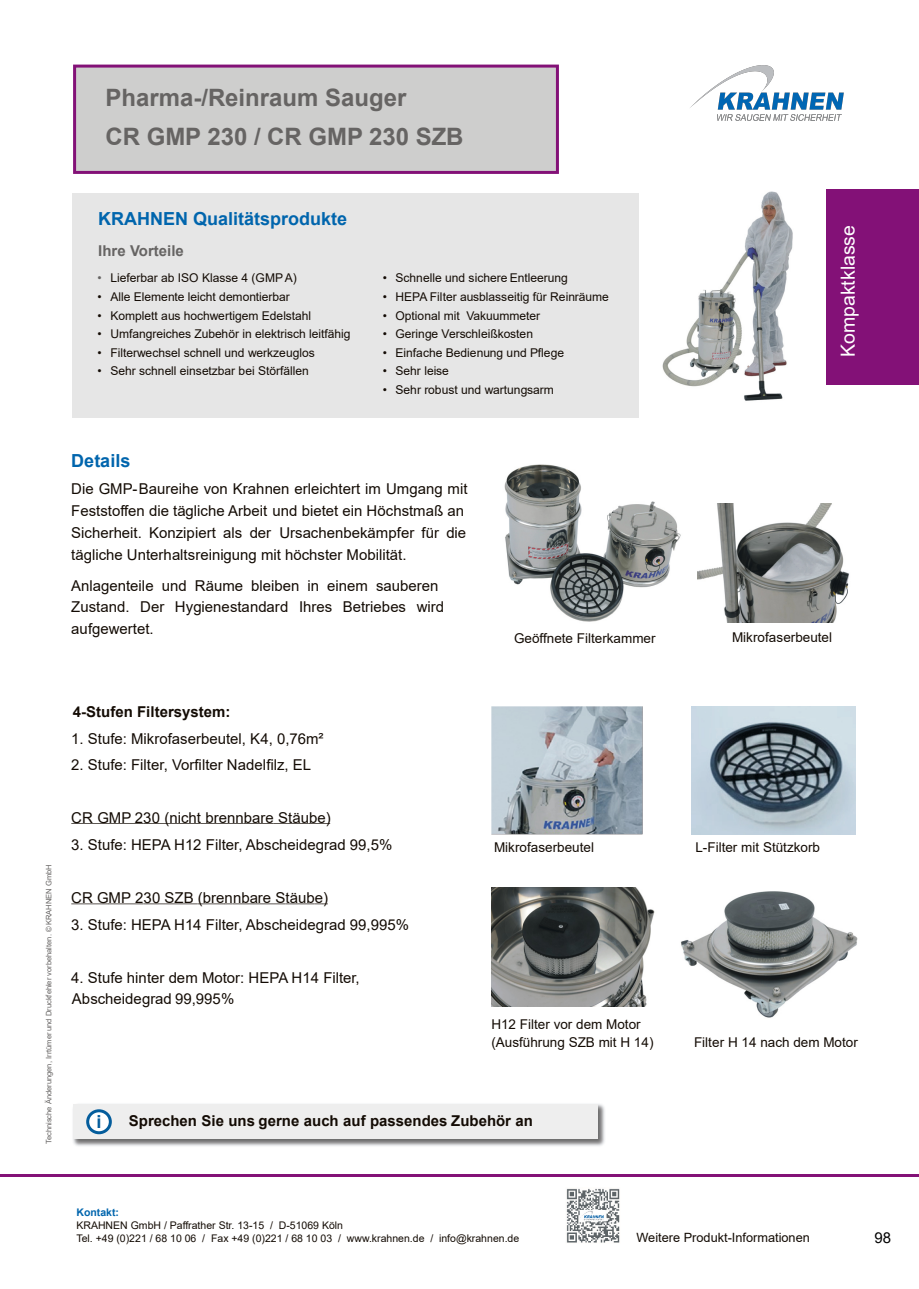
<style>
.page{position:relative;width:919px;height:1289px;background:#fff}
.page>*{position:absolute;margin:0;border:0;box-sizing:border-box;transform-origin:0 0}
.t1{font:700 24px/39.6px "Arial";color:#666463}
.t2{font:19.5px "Arial";color:#fff}
.t3{font:700 18px "Arial";color:#0065ad}
.t4{font:700 18px "Arial";color:#045d9c}
.t5{font:15px/21.8px "Arial";color:#130b04}
.t6{font:700 15px "Arial";color:#130b04}
.t7{font:700 15px "Arial";color:#666463}
.t8{font:15px "Arial";color:#000}
.t9{font:13.5px/17.4px "Arial";color:#130b04}
.t10{font:12.75px "Arial";color:#130b04}
.t11{font:12.15px "Arial";color:#130b04}
.t12{font:12px "Arial";color:#130b04}
.t13{font:10.5px/13px "Arial";color:#130b04}
.t14{font:700 10.5px "Arial";color:#0065ad}
.t15{font:7.5px "Arial";letter-spacing:-.01em;color:#666463}
.s1{color:#666463}
</style>
<div class="page">
<img style="left:73px;top:1104px;width:532px;height:42px">
<div style="left:73px;top:1104px;width:524px;height:35px;background:#eee"></div>
<div style="left:88px;top:1110px;width:22px;height:22px;background:#fff;border-radius:50%"></div>
<div style="left:86px;top:1109px;width:26px;height:25px;border:3px solid #045d9c;border-radius:50%"></div>
<img style="left:504px;top:464px;width:177px;height:158px">
<img style="left:680px;top:891px;width:178px;height:127px">
<img style="left:491px;top:887px;width:164px;height:120px">
<img style="left:698px;top:503px;width:151px;height:120px">
<img style="left:491px;top:706px;width:152px;height:128px">
<img style="left:662px;top:191px;width:131px;height:210px">
<img style="left:691px;top:706px;width:164px;height:128px">
<hr style="left:71px;top:823px;width:72px;height:1px;background:#130b04">
<hr style="left:143px;top:823px;width:58px;height:1px;background:#130b04">
<hr style="left:201px;top:823px;width:42px;height:1px;background:#130b04">
<hr style="left:243px;top:823px;width:30px;height:1px;background:#130b04">
<hr style="left:273px;top:823px;width:35px;height:1px;background:#130b04">
<svg style="left:308px;top:823px;width:22px;height:1px"></svg>
<hr style="left:71px;top:903px;width:38px;height:1px;background:#130b04">
<hr style="left:109px;top:903px;width:34px;height:1px;background:#130b04">
<hr style="left:143px;top:903px;width:55px;height:1px;background:#130b04">
<svg style="left:198px;top:903px;width:34px;height:1px"></svg>
<hr style="left:233px;top:903px;width:52px;height:1px;background:#130b04">
<svg style="left:285px;top:903px;width:43px;height:1px"></svg>
<img style="left:566px;top:1188px;width:54px;height:55px">
<img style="left:580px;top:1210px;width:25px;height:10px">
<hr style="left:0;top:1174px;width:919px;height:3px;background:#831177">
<div style="left:73px;top:65px;width:486px;height:109px;background:#cececd;border:3px solid #831177"></div>
<div style="left:825px;top:189px;width:93px;height:196px;background:#831177"></div>
<img style="left:690px;top:66px;width:153px;height:54px">
<h1 class="t1" style="left:105px;top:80px;width:359px">Pharma-/Reinraum Sauger<br>CR GMP 230 / CR GMP 230 SZB</h1>
<p class="t3" style="left:98px;top:212px;width:250px">KRAHNEN Qualitätsprodukte</p>
<p class="t7" style="left:98px;top:245px;width:87px">Ihre Vorteile</p>
<p class="t12" style="left:98px;top:273px;width:201px"><span class="s1">•</span> Lieferbar ab ISO Klasse 4 (GMP A)</p>
<p class="t12" style="left:98px;top:292px;width:194px">• Alle Elemente leicht demontierbar</p>
<p class="t12" style="left:98px;top:311px;width:215px">• Komplett aus hochwertigem Edelstahl</p>
<p class="t12" style="left:98px;top:329px;width:254px">• Umfangreiches Zubehör in elektrisch leitfähig</p>
<p class="t12" style="left:98px;top:348px;width:219px">• Filterwechsel schnell und werkzeuglos</p>
<p class="t12" style="left:98px;top:367px;width:213px">• Sehr schnell einsetzbar bei Störfällen</p>
<p class="t3" style="left:71px;top:454px;width:61px">Details</p>
<p class="t12" style="left:383px;top:273px;width:186px">• Schnelle und sichere Entleerung</p>
<p class="t12" style="left:383px;top:292px;width:228px">• HEPA Filter ausblasseitig für Reinräume</p>
<p class="t12" style="left:383px;top:311px;width:159px">• Optional mit Vakuummeter</p>
<p class="t12" style="left:383px;top:329px;width:152px">• Geringe Verschleißkosten</p>
<p class="t12" style="left:383px;top:348px;width:183px">• Einfache Bedienung und Pflege</p>
<p class="t12" style="left:383px;top:367px;width:68px">• Sehr leise</p>
<p class="t11" style="left:383px;top:385px;width:172px">• Sehr robust und wartungsarm</p>
<p class="t5" style="left:71px;top:479px;width:398px">Die GMP-Baureihe von Krahnen erleichtert im Umgang mit Feststoffen die tägliche Arbeit und bietet ein Höchstmaß an Sicherheit. Konzipiert als der Ursachenbekämpfer für die tägliche Unterhaltsreinigung mit höchster Mobilität.</p>
<p class="t5" style="left:71px;top:575px;width:374px">Anlagenteile und Räume bleiben in einem sauberen<br>Zustand. Der Hygienestandard Ihres Betriebes wird aufgewertet.</p>
<p class="t9" style="left:514px;top:630px;width:143px">Geöffnete Filterkammer</p>
<p class="t15" style="left:46px;top:1144px;width:281px;rotate:-90deg">Technische Änderungen, Irrtümer und Druckfehler vorbehalten. © KRAHNEN GmbH</p>
<p class="t6" style="left:73px;top:706px;width:159px">4-Stufen Filtersystem:</p>
<p class="t5" style="left:71px;top:728px;width:254px">1. Stufe: Mikrofaserbeutel, K4, 0,76m²</p>
<p class="t5" style="left:71px;top:755px;width:241px">2. Stufe: Filter, Vorfilter Nadelfilz, EL</p>
<p class="t5" style="left:71px;top:808px;width:261px">CR GMP 230 (nicht brennbare Stäube)</p>
<p class="t5" style="left:71px;top:835px;width:323px">3. Stufe: HEPA H12 Filter, Abscheidegrad 99,5%</p>
<p class="t5" style="left:71px;top:888px;width:258px">CR GMP 230 SZB (brennbare Stäube)</p>
<p class="t5" style="left:71px;top:914px;width:339px">3. Stufe: HEPA H14 Filter, Abscheidegrad 99,995%</p>
<p class="t5" style="left:71px;top:967px;width:290px">4. Stufe hinter dem Motor: HEPA H14 Filter,<br>Abscheidegrad 99,995%</p>
<p class="t9" style="left:494px;top:839px;width:101px">Mikrofaserbeutel</p>
<p class="t9" style="left:491px;top:1016px;width:164px">H12 Filter vor dem Motor (Ausführung SZB mit H 14)</p>
<p class="t4" style="left:96px;top:1115px;width:7px">i</p>
<p class="t6" style="left:129px;top:1115px;width:405px">Sprechen Sie uns gerne auch auf passendes Zubehör an</p>
<h2 class="t2" style="left:840px;top:357px;width:133px;rotate:-90deg">Kompaktklasse</h2>
<p class="t9" style="left:732px;top:630px;width:101px">Mikrofaserbeutel</p>
<p class="t9" style="left:695px;top:840px;width:126px">L-Filter mit Stützkorb</p>
<p class="t9" style="left:694px;top:1035px;width:165px">Filter H 14 nach dem Motor</p>
<p class="t14" style="left:76px;top:1208px;width:44px">Kontakt:</p>
<p class="t13" style="left:76px;top:1219px;width:444px">KRAHNEN GmbH / Paffrather Str. 13-15 / D-51069 Köln<br>Tel. +49 (0)221 / 68 10 06 / Fax +49 (0)221 / 68 10 03 / www.krahnen.de / info@krahnen.de</p>
<p class="t10" style="left:636px;top:1232px;width:175px">Weitere Produkt-Informationen</p>
<p class="t8" style="left:874px;top:1232px;width:18px">98</p>
</div>
